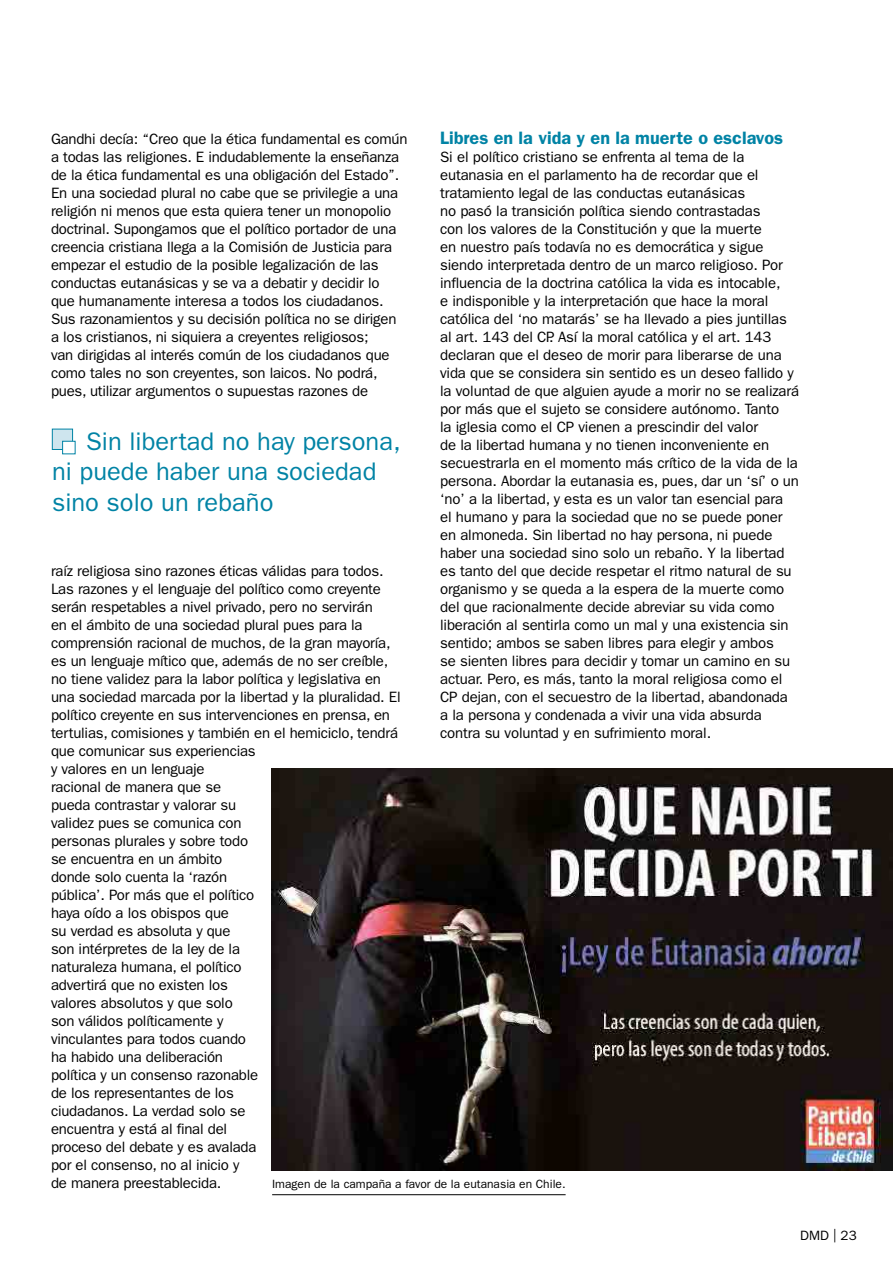
<style>
.page{position:relative;width:893px;height:1263px;background:#fff}
.page>*{position:absolute;margin:0;border:0;box-sizing:border-box;transform-origin:0 0}
.t1{font:25.5px/30.6px "ITC Franklin Gothic Std";color:#0083a5}
.t2{font:600 18px "ITC Franklin Gothic Std";color:#0083a5}
.t3{font:15px/18px "ITC Franklin Gothic Std";letter-spacing:-.015em;color:#000}
.t4{font:13.5px "ITC Franklin Gothic Std";color:#000}
.t5{font:12px "ITC Franklin Gothic Std";color:#000}
</style>
<div class="page">
<img style="left:271px;top:769px;width:622px;height:401px">
<hr style="left:272px;top:1194px;width:294px;height:1px;background:#000">
<div style="left:52px;top:429px;width:21px;height:21px;background:#cee5ee;border:1px solid #0083a5"></div>
<div style="left:62px;top:441px;width:14px;height:13px;background:#fff;border:1px solid #0083a5"></div>
<p class="t2" style="left:440px;top:127px;width:345px">Libres en la vida y en la muerte o esclavos</p>
<p class="t3" style="left:440px;top:148px;width:361px">Si el político cristiano se enfrenta al tema de la eutanasia en el parlamento ha de recordar que el tratamiento legal de las conductas eutanásicas<br>no pasó la transición política siendo contrastadas<br>con los valores de la Constitución y que la muerte<br>en nuestro país todavía no es democrática y sigue siendo interpretada dentro de un marco religioso. Por influencia de la doctrina católica la vida es intocable,<br>e indisponible y la interpretación que hace la moral católica del ‘no matarás’ se ha llevado a pies juntillas al art. 143 del CP. Así la moral católica y el art. 143 declaran que el deseo de morir para liberarse de una vida que se considera sin sentido es un deseo fallido y la voluntad de que alguien ayude a morir no se realizará por más que el sujeto se considere autónomo. Tanto<br>la iglesia como el CP vienen a prescindir del valor<br>de la libertad humana y no tienen inconveniente en secuestrarla en el momento más crítico de la vida de la persona. Abordar la eutanasia es, pues, dar un ‘sí’ o un ‘no’ a la libertad, y esta es un valor tan esencial para<br>el humano y para la sociedad que no se puede poner en almoneda. Sin libertad no hay persona, ni puede haber una sociedad sino solo un rebaño. Y la libertad es tanto del que decide respetar el ritmo natural de su organismo y se queda a la espera de la muerte como del que racionalmente decide abreviar su vida como liberación al sentirla como un mal y una existencia sin sentido; ambos se saben libres para elegir y ambos<br>se sienten libres para decidir y tomar un camino en su actuar. Pero, es más, tanto la moral religiosa como el CP dejan, con el secuestro de la libertad, abandonada a la persona y condenada a vivir una vida absurda contra su voluntad y en sufrimiento moral.</p>
<p class="t3" style="left:51px;top:130px;width:358px">Gandhi decía: “Creo que la ética fundamental es común a todas las religiones. E indudablemente la enseñanza de la ética fundamental es una obligación del Estado”.<br>En una sociedad plural no cabe que se privilegie a una religión ni menos que esta quiera tener un monopolio doctrinal. Supongamos que el político portador de una creencia cristiana llega a la Comisión de Justicia para empezar el estudio de la posible legalización de las conductas eutanásicas y se va a debatir y decidir lo<br>que humanamente interesa a todos los ciudadanos.<br>Sus razonamientos y su decisión política no se dirigen a los cristianos, ni siquiera a creyentes religiosos;<br>van dirigidas al interés común de los ciudadanos que como tales no son creyentes, son laicos. No podrá, pues, utilizar argumentos o supuestas razones de</p>
<h1 class="t1" style="left:52px;top:426px;width:350px;text-indent:34px">Sin libertad no hay persona, ni puede haber una sociedad sino solo un rebaño</h1>
<p class="t3" style="left:51px;top:562px;width:351px">raíz religiosa sino razones éticas válidas para todos.<br>Las razones y el lenguaje del político como creyente serán respetables a nivel privado, pero no servirán<br>en el ámbito de una sociedad plural pues para la comprensión racional de muchos, de la gran mayoría, es un lenguaje mítico que, además de no ser creíble, no tiene validez para la labor política y legislativa en una sociedad marcada por la libertad y la pluralidad. El político creyente en sus intervenciones en prensa, en tertulias, comisiones y también en el hemiciclo, tendrá que comunicar sus experiencias<br>y valores en un lenguaje<br>racional de manera que se<br>pueda contrastar y valorar su<br>validez pues se comunica con<br>personas plurales y sobre todo<br>se encuentra en un ámbito<br>donde solo cuenta la ‘razón<br>pública’. Por más que el político<br>haya oído a los obispos que<br>su verdad es absoluta y que<br>son intérpretes de la ley de la<br>naturaleza humana, el político<br>advertirá que no existen los<br>valores absolutos y que solo<br>son válidos políticamente y<br>vinculantes para todos cuando<br>ha habido una deliberación<br>política y un consenso razonable<br>de los representantes de los<br>ciudadanos. La verdad solo se<br>encuentra y está al final del<br>proceso del debate y es avalada<br>por el consenso, no al inicio y<br>de manera preestablecida.</p>
<p class="t5" style="left:272px;top:1177px;width:295px">Imagen de la campaña a favor de la eutanasia en Chile.</p>
<p class="t4" style="left:800px;top:1228px;width:58px">DMD | 23</p>
</div>
